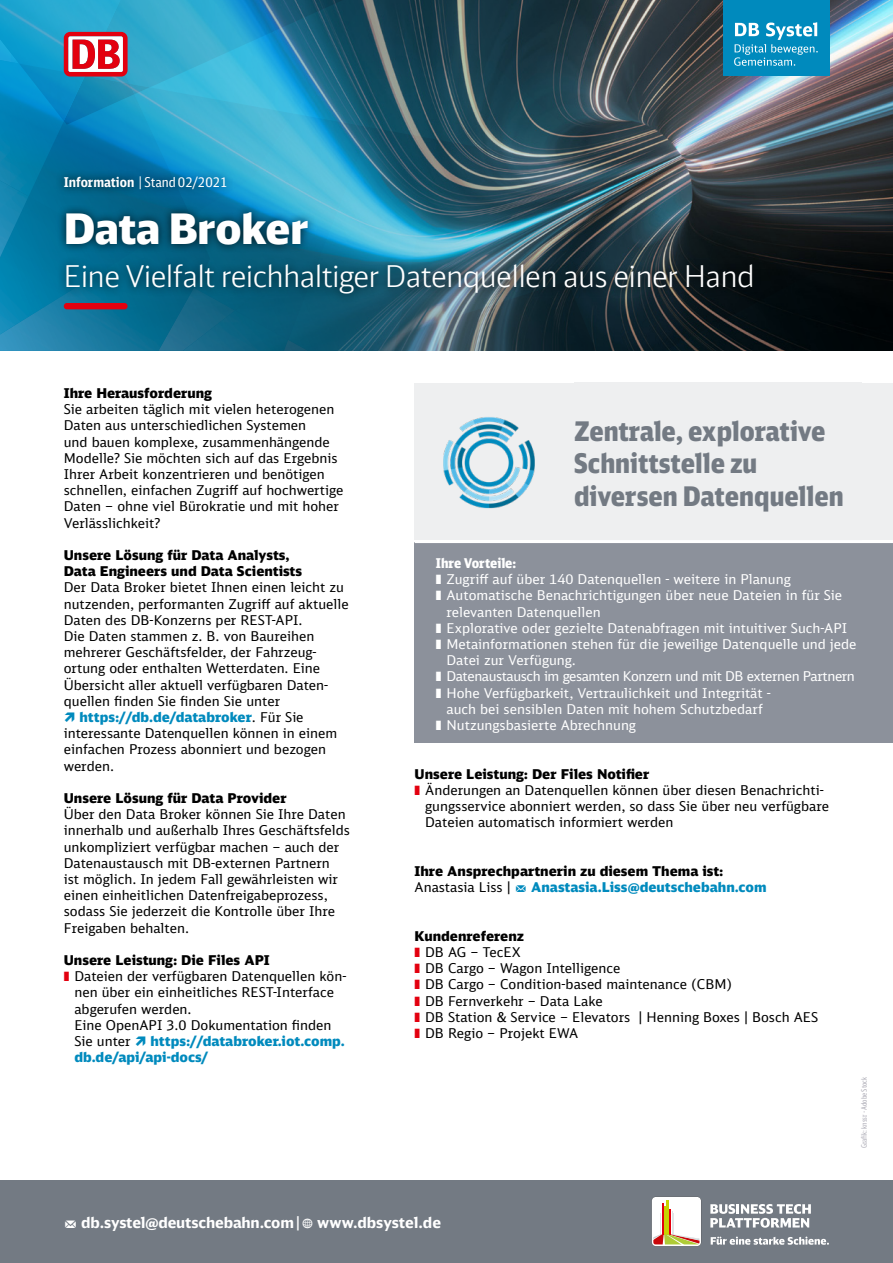
<style>
.page{position:relative;width:893px;height:1263px;background:#fff}
.page>*{position:absolute;margin:0;border:0;box-sizing:border-box;transform-origin:0 0}
.t1{font:900 42px "DB Head";letter-spacing:-.01em;color:#fff}
.t2{font:300 30px "DB Head";color:#fff}
.t3{font:900 27px/32.4px "DB Sans Cond";color:#737a83}
.t4{font:700 15px "DB Sans";letter-spacing:-.01em;color:#fff}
.t5{font:13.5px/16.2px "DB Sans";color:#000}
.t6{font:13.5px "DB Sans";color:#fff}
.t7{font:900 13.5px/16.2px "DB Sans";color:#000}
.t8{font:900 13.5px/16.2px "DB Sans";color:#008abd}
.t9{font:13.5px "DB Sans";letter-spacing:-.03em;color:#fff}
.t10{font:13.5px "DB Sans Cond";color:#fff}
.t11{font:900 13.5px "DB Sans Cond";color:#fff}
.t12{font:7.5px "DB Sans Comp";color:#afaeb8}
.s1{font-weight:700}
.s2{font-weight:400;color:#000}
.s3{color:#e3000f}
.s4{font-weight:400}
.s5{font-family:"Modern Pictograms";font-weight:400;color:#008abd}
.s6{color:#008abd}
.s7{font-weight:900}
.s8{font-family:"Modern Pictograms";font-weight:400}
.s9{font-family:"DB Sans Comp"}
</style>
<div class="page">
<div style="left:415px;top:383px;width:478px;height:156px;background:#eeeff0"></div>
<div style="left:574px;top:383px;width:287px;height:159px;background:#eeeff0"></div>
<img style="left:882px;top:0;width:11px;height:39px">
<img style="left:882px;top:39px;width:11px;height:39px">
<img style="left:882px;top:78px;width:11px;height:42px">
<img style="left:819px;top:0;width:63px;height:120px">
<img style="left:728px;top:339px;width:18px;height:12px">
<img style="left:367px;top:0;width:43px;height:114px">
<svg style="left:410px;top:0;width:8px;height:3px"></svg>
<img style="left:370px;top:3px;width:66px;height:124px">
<img style="left:418px;top:0;width:39px;height:35px">
<img style="left:436px;top:35px;width:21px;height:104px">
<img style="left:457px;top:0;width:107px;height:89px">
<img style="left:452px;top:89px;width:96px;height:53px">
<img style="left:521px;top:20px;width:43px;height:105px">
<img style="left:548px;top:125px;width:16px;height:35px">
<img style="left:564px;top:0;width:174px;height:168px">
<img style="left:294px;top:0;width:73px;height:114px">
<img style="left:122px;top:0;width:231px;height:87px">
<img style="left:128px;top:32px;width:2px;height:44px">
<img style="left:106px;top:0;width:16px;height:32px">
<img style="left:0;top:0;width:106px;height:58px">
<img style="left:0;top:303px;width:191px;height:48px">
<img style="left:183px;top:310px;width:101px;height:41px">
<img style="left:284px;top:340px;width:4px;height:11px">
<img style="left:191px;top:114px;width:179px;height:196px">
<img style="left:327px;top:127px;width:109px;height:30px">
<img style="left:433px;top:139px;width:19px;height:3px">
<div style="left:235px;top:303px;width:53px;height:37px;background:#075d7a"></div>
<img style="left:288px;top:157px;width:109px;height:194px">
<img style="left:728px;top:303px;width:18px;height:36px">
<img style="left:348px;top:335px;width:46px;height:16px">
<img style="left:397px;top:142px;width:151px;height:166px">
<img style="left:482px;top:160px;width:246px;height:191px">
<img style="left:394px;top:308px;width:69px;height:43px">
<img style="left:463px;top:303px;width:133px;height:48px">
<img style="left:0;top:253px;width:131px;height:89px">
<img style="left:150px;top:87px;width:144px;height:81px">
<img style="left:29px;top:94px;width:162px;height:159px">
<img style="left:0;top:196px;width:29px;height:89px">
<img style="left:0;top:58px;width:64px;height:138px">
<img style="left:134px;top:84px;width:16px;height:10px">
<img style="left:64px;top:76px;width:70px;height:49px">
<img style="left:19px;top:64px;width:66px;height:57px">
<img style="left:746px;top:120px;width:147px;height:231px">
<img style="left:738px;top:75px;width:81px;height:94px">
<img style="left:698px;top:39px;width:55px;height:113px">
<img style="left:761px;top:198px;width:132px;height:88px">
<div style="left:415px;top:542px;width:478px;height:201px;background:#8c919b"></div>
<hr style="left:415px;top:540px;width:478px;height:3px;background:#fff">
<svg style="left:64px;top:32px;width:64px;height:45px"></svg>
<div style="left:723px;top:1px;width:106px;height:74px;background:#008abd"></div>
<svg style="left:734px;top:22px;width:84px;height:44px"></svg>
<div style="left:55px;top:168px;width:706px;height:135px;background:#000;opacity:.75"></div>
<div style="left:64px;top:303px;width:64px;height:6px;background:#e3000f;border-radius:3px"></div>
<div style="left:0;top:1180px;width:893px;height:83px;background:#737a83"></div>
<svg style="left:652px;top:1197px;width:49px;height:49px"></svg>
<svg style="left:710px;top:1204px;width:101px;height:24px"></svg>
<svg style="left:711px;top:1236px;width:118px;height:9px"></svg>
<img style="left:443px;top:417px;width:92px;height:92px">
<p class="t10" style="left:64px;top:174px;width:165px"><span class="s1">Information</span> | Stand 02/2021</p>
<h1 class="t1" style="left:64px;top:201px;width:246px">Data Broker</h1>
<h2 class="t2" style="left:64px;top:258px;width:692px">Eine Vielfalt reichhaltiger Datenquellen aus einer Hand</h2>
<p class="t7" style="left:64px;top:385px;width:150px">Ihre Herausforderung</p>
<p class="t5" style="left:64px;top:401px;width:281px">Sie arbeiten täglich mit vielen heterogenen Daten aus unterschiedlichen Systemen<br>und bauen komplexe, zusammenhängende Modelle? Sie möchten sich auf das Ergebnis Ihrer Arbeit konzentrieren und benötigen schnellen, einfachen Zugriff auf hochwertige Daten – ohne viel Bürokratie und mit hoher Verlässlichkeit?</p>
<p class="t7" style="left:64px;top:547px;width:240px">Unsere Lösung für Data Analysts,<br>Data Engineers und Data Scientists</p>
<p class="t5" style="left:64px;top:579px;width:282px">Der Data Broker bietet Ihnen einen leicht zu</p>
<p class="t5" style="left:64px;top:595px;width:286px">nutzenden, performanten Zugriff auf aktuelle</p>
<p class="t5" style="left:64px;top:612px;width:240px">Daten des DB-Konzerns per REST-API.</p>
<p class="t5" style="left:64px;top:628px;width:252px">Die Daten stammen z. B. von Baureihen</p>
<p class="t5" style="left:64px;top:644px;width:254px">mehrerer Geschäftsfelder, der Fahrzeug-</p>
<p class="t5" style="left:64px;top:660px;width:258px">ortung oder enthalten Wetterdaten. Eine</p>
<p class="t5" style="left:64px;top:676px;width:266px">Übersicht aller aktuell verfügbaren Daten-</p>
<p class="t5" style="left:64px;top:693px;width:218px">quellen finden Sie finden Sie unter</p>
<p class="t8" style="left:80px;top:709px;width:225px">https://db.de/databroker<span class="s2">. Für Sie</span></p>
<p class="t5" style="left:64px;top:725px;width:275px">interessante Datenquellen können in einem</p>
<p class="t5" style="left:64px;top:741px;width:264px">einfachen Prozess abonniert und bezogen</p>
<p class="t5" style="left:64px;top:757px;width:52px">werden.</p>
<p class="t7" style="left:64px;top:790px;width:224px">Unsere Lösung für Data Provider</p>
<p class="t5" style="left:64px;top:806px;width:288px">Über den Data Broker können Sie Ihre Daten innerhalb und außerhalb Ihres Geschäftsfelds unkompliziert verfügbar machen – auch der Datenaustausch mit DB-externen Partnern<br>ist möglich. In jedem Fall gewährleisten wir einen einheitlichen Datenfreigabeprozess, sodass Sie jederzeit die Kontrolle über Ihre Freigaben behalten.</p>
<p class="t7" style="left:64px;top:952px;width:208px">Unsere Leistung: Die Files API</p>
<p class="t5" style="left:64px;top:968px;width:284px"><span class="s3">❚</span> Dateien der verfügbaren Datenquellen kön-</p>
<p class="t5" style="left:74px;top:984px;width:261px">nen über ein einheitliches REST-Interface</p>
<p class="t5" style="left:74px;top:1000px;width:119px">abgerufen werden.</p>
<p class="t5" style="left:74px;top:1017px;width:259px">Eine OpenAPI 3.0 Dokumentation finden</p>
<p class="t5" style="left:74px;top:1033px;width:58px">Sie unter</p>
<p class="t8" style="left:74px;top:1033px;width:272px;text-indent:76px">https://databroker.iot.comp. db.de/api/api-docs/</p>
<h3 class="t3" style="left:574px;top:414px;width:271px">Zentrale, explorative<br>Schnittstelle zu diversen Datenquellen</h3>
<p class="t11" style="left:436px;top:555px;width:82px">Ihre Vorteile:</p>
<p class="t6" style="left:436px;top:571px;width:356px">❚ Zugriff auf über 140 Datenquellen - weitere in Planung</p>
<p class="t6" style="left:436px;top:587px;width:408px">❚ Automatische Benachrichtigungen über neue Dateien in für Sie</p>
<p class="t6" style="left:446px;top:603px;width:156px">relevanten Datenquellen</p>
<p class="t6" style="left:436px;top:620px;width:413px">❚ Explorative oder gezielte Datenabfragen mit intuitiver Such-API</p>
<p class="t6" style="left:436px;top:636px;width:422px">❚ Metainformationen stehen für die jeweilige Datenquelle und jede</p>
<p class="t6" style="left:446px;top:652px;width:131px">Datei zur Verfügung.</p>
<p class="t9" style="left:436px;top:668px;width:421px">❚ Datenaustausch im gesamten Konzern und mit DB externen Partnern</p>
<p class="t6" style="left:436px;top:684px;width:336px">❚ Hohe Verfügbarkeit, Vertraulichkeit und Integrität -</p>
<p class="t6" style="left:446px;top:701px;width:318px">auch bei sensiblen Daten mit hohem Schutzbedarf</p>
<p class="t6" style="left:436px;top:717px;width:202px">❚ Nutzungsbasierte Abrechnung</p>
<p class="t7" style="left:415px;top:765px;width:236px">Unsere Leistung: Der Files Notifier</p>
<p class="t5" style="left:415px;top:782px;width:411px"><span class="s3">❚</span> Änderungen an Datenquellen können über diesen Benachrichti-</p>
<p class="t5" style="left:425px;top:798px;width:405px">gungsservice abonniert werden, so dass Sie über neu verfügbare</p>
<p class="t5" style="left:425px;top:814px;width:250px">Dateien automatisch informiert werden</p>
<p class="t7" style="left:415px;top:862px;width:353px">Ihre Ansprechpartnerin zu diesem Thema ist:<br><span class="s4">Anastasia Liss |</span> <span class="s5">m</span> <span class="s6">Anastasia.Liss@deutschebahn.com</span></p>
<p class="t5" style="left:415px;top:927px;width:405px"><span class="s7">Kundenreferenz<br></span><span class="s3">❚</span> DB AG – TecEX<br><span class="s3">❚</span> DB Cargo – Wagon Intelligence<br><span class="s3">❚</span> DB Cargo – Condition-based maintenance (CBM)<br><span class="s3">❚</span> DB Fernverkehr – Data Lake<br><span class="s3">❚</span> DB Station &amp; Service – Elevators | Henning Boxes | Bosch AES <span class="s3">❚</span> DB Regio – Projekt EWA</p>
<p class="t12" style="left:860px;top:1148px;width:73px;rotate:-90deg">Grafik: knssr - Adobe Stock</p>
<p class="t4" style="left:64px;top:1212px;width:379px"><span class="s8">m</span> db.systel@deutschebahn.com <span class="s9">|</span> <span class="s8">w</span> www.dbsystel.de</p>
</div>
